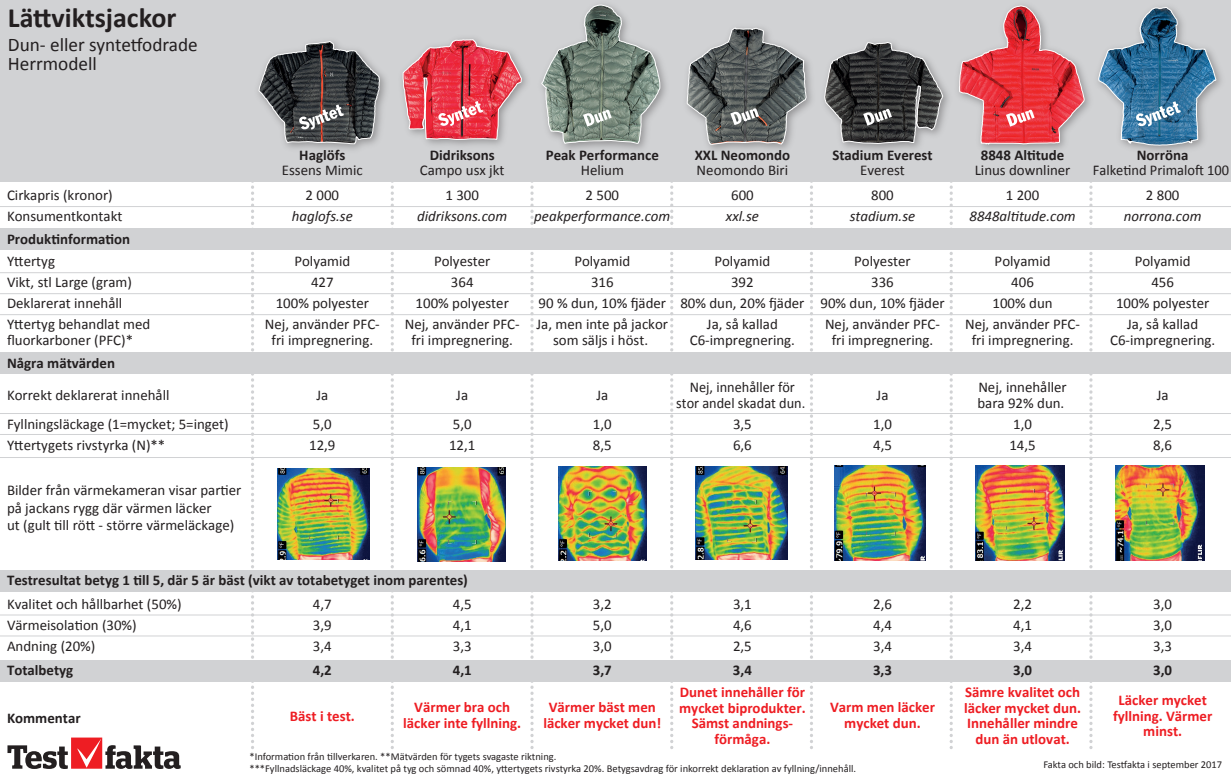
<style>
.page{position:relative;width:1231px;height:778px;background:#fff}
.page>*{position:absolute;margin:0;border:0;box-sizing:border-box;transform-origin:0 0}
.t1{font:700 28px "Calibri";color:#231f20}
.t2{font:19.25px/19.2px "Calibri";color:#231f20}
.t3{font:14.88px/21px "Calibri";color:#231f20}
.t4{font:700 14.88px/15.8px "Calibri";color:#ee1d23;text-align:center}
.t5{font:700 14.88px "Calibri";color:#231f20}
.t6{font:italic 14.88px "Calibri";color:#231f20}
.t7{font:14.88px/15.8px "Calibri";color:#231f20;text-align:center;scale:.96 1}
.t8{font:10.5px/12.2px "Calibri";color:#231f20}
</style>
<div class="page">
<svg style="left:251px;top:182px;width:3px;height:565px"></svg>
<svg style="left:530px;top:182px;width:3px;height:565px"></svg>
<svg style="left:390px;top:182px;width:4px;height:565px"></svg>
<svg style="left:670px;top:182px;width:3px;height:565px"></svg>
<svg style="left:809px;top:182px;width:4px;height:565px"></svg>
<svg style="left:949px;top:182px;width:3px;height:565px"></svg>
<svg style="left:1089px;top:182px;width:3px;height:565px"></svg>
<div style="left:0;top:0;width:1230px;height:182px;background:#d1d2d4"></div>
<hr style="left:0;top:206px;width:1230px;height:1px;background:#d1d2d4">
<hr style="left:0;top:272px;width:1230px;height:1px;background:#d1d2d4">
<hr style="left:0;top:293px;width:1230px;height:1px;background:#d1d2d4">
<hr style="left:0;top:314px;width:1230px;height:1px;background:#d1d2d4">
<hr style="left:0;top:413px;width:1230px;height:1px;background:#d1d2d4">
<hr style="left:0;top:434px;width:1230px;height:1px;background:#d1d2d4">
<hr style="left:0;top:457px;width:1230px;height:1px;background:#d1d2d4">
<hr style="left:0;top:614px;width:1230px;height:1px;background:#d1d2d4">
<hr style="left:0;top:635px;width:1230px;height:1px;background:#d1d2d4">
<div style="left:0;top:228px;width:1230px;height:22px;background:#d1d2d4"></div>
<div style="left:0;top:352px;width:1230px;height:22px;background:#d1d2d4"></div>
<div style="left:0;top:569px;width:1230px;height:22px;background:#d1d2d4"></div>
<div style="left:0;top:659px;width:1230px;height:22px;background:#d1d2d4"></div>
<img style="left:975px;top:465px;width:89px;height:95px">
<img style="left:417px;top:467px;width:89px;height:94px">
<img style="left:834px;top:466px;width:91px;height:94px">
<img style="left:278px;top:468px;width:92px;height:91px">
<img style="left:695px;top:466px;width:92px;height:93px">
<img style="left:1115px;top:465px;width:88px;height:95px">
<img style="left:558px;top:467px;width:88px;height:93px">
<svg style="left:7px;top:737px;width:174px;height:32px"></svg>
<img style="left:982px;top:79px;width:104px;height:71px">
<img style="left:563px;top:61px;width:103px;height:89px">
<svg style="left:686px;top:27px;width:121px;height:118px"></svg>
<svg style="left:1097px;top:6px;width:119px;height:140px"></svg>
<svg style="left:541px;top:4px;width:119px;height:140px"></svg>
<svg style="left:958px;top:5px;width:126px;height:142px"></svg>
<svg style="left:823px;top:42px;width:120px;height:102px"></svg>
<svg style="left:402px;top:38px;width:120px;height:102px"></svg>
<svg style="left:258px;top:40px;width:122px;height:105px"></svg>
<h1 class="t1" style="left:8px;top:0;width:170px">Lättviktsjackor</h1>
<p class="t2" style="left:8px;top:35px;width:191px">Dun- eller syntetfodrade<br>Herrmodell</p>
<p class="t3" style="left:7px;top:185px;width:117px">Cirkapris (kronor)<br>Konsumentkontakt</p>
<p class="t3" style="left:7px;top:251px;width:145px">Yttertyg<br>Vikt, stl Large (gram)<br>Deklarerat innehåll<br>Yttertyg behandlat med</p>
<p class="t3" style="left:7px;top:330px;width:128px">fluorkarboner (PFC)*</p>
<p class="t5" style="left:7px;top:229px;width:125px">Produktinformation</p>
<p class="t5" style="left:7px;top:353px;width:109px">Några mätvärden</p>
<p class="t3" style="left:7px;top:380px;width:223px;line-height:28.9px">Korrekt deklarerat innehåll<br>Fyllningsläckage (1=mycket; 5=inget)</p>
<p class="t3" style="left:7px;top:434px;width:160px">Yttertygets rivstyrka (N)**</p>
<p class="t3" style="left:7px;top:481px;width:236px;line-height:17.5px">Bilder från värmekameran visar partier på jackans rygg där värmen läcker<br>ut (gult till rött - större värmeläckage)</p>
<p class="t5" style="left:299px;top:145px;width:48px">Haglöfs</p>
<p class="t3" style="left:282px;top:160px;width:82px">Essens Mimic</p>
<p class="t3" style="left:305px;top:185px;width:35px">2 000</p>
<p class="t6" style="left:292px;top:206px;width:62px">haglofs.se</p>
<p class="t3" style="left:265px;top:251px;width:116px;text-align:center">Polyamid<br>427<br>100% polyester<br>Nej, använder PFC-</p>
<p class="t3" style="left:271px;top:330px;width:103px">fri impregnering.</p>
<p class="t3" style="left:313px;top:380px;width:20px;line-height:28.9px">Ja<br>5,0</p>
<p class="t3" style="left:309px;top:434px;width:28px">12,9</p>
<p class="t5" style="left:429px;top:145px;width:66px">Didriksons</p>
<p class="t3" style="left:420px;top:160px;width:86px">Campo usx jkt</p>
<p class="t3" style="left:445px;top:185px;width:35px">1 300</p>
<p class="t6" style="left:417px;top:206px;width:92px">didriksons.com</p>
<p class="t3" style="left:404px;top:251px;width:116px;text-align:center">Polyester<br>364<br>100% polyester<br>Nej, använder PFC-</p>
<p class="t3" style="left:411px;top:330px;width:103px">fri impregnering.</p>
<p class="t3" style="left:453px;top:380px;width:20px;line-height:28.9px">Ja<br>5,0</p>
<p class="t3" style="left:449px;top:434px;width:28px">12,1</p>
<p class="t5" style="left:545px;top:145px;width:115px">Peak Performance</p>
<p class="t3" style="left:580px;top:160px;width:45px">Helium</p>
<p class="t3" style="left:585px;top:185px;width:35px">2 500</p>
<p class="t6" style="left:534px;top:206px;width:137px">peakperformance.com</p>
<p class="t5" style="left:694px;top:145px;width:97px">XXL Neomondo</p>
<p class="t3" style="left:696px;top:160px;width:93px">Neomondo Biri</p>
<p class="t3" style="left:731px;top:185px;width:24px">600</p>
<p class="t6" style="left:725px;top:206px;width:34px">xxl.se</p>
<p class="t3" style="left:536px;top:251px;width:133px;text-align:center">Polyamid<br>316<br>90 % dun, 10% fjäder<br>Ja, men inte på jackor</p>
<p class="t3" style="left:553px;top:330px;width:96px">som säljs i höst.</p>
<p class="t3" style="left:593px;top:380px;width:20px;line-height:28.9px">Ja<br>1,0</p>
<p class="t3" style="left:593px;top:434px;width:20px">8,5</p>
<p class="t3" style="left:680px;top:251px;width:126px;text-align:center">Polyamid<br>392<br>80% dun, 20% fjäder<br>Ja, så kallad</p>
<p class="t3" style="left:689px;top:330px;width:107px">C6-impregnering.</p>
<p class="t7" style="left:676px;top:379px;width:136px">Nej, innehåller för stor andel skadat dun.</p>
<p class="t3" style="left:733px;top:413px;width:20px">3,5<br>6,6</p>
<p class="t5" style="left:832px;top:145px;width:102px">Stadium Everest</p>
<p class="t3" style="left:860px;top:160px;width:46px">Everest</p>
<p class="t3" style="left:871px;top:185px;width:24px">800</p>
<p class="t6" style="left:849px;top:206px;width:67px">stadium.se</p>
<p class="t3" style="left:820px;top:251px;width:126px;text-align:center">Polyester<br>336<br>90% dun, 10% fjäder<br>Nej, använder PFC-</p>
<p class="t3" style="left:831px;top:330px;width:103px">fri impregnering.</p>
<p class="t3" style="left:873px;top:380px;width:20px;line-height:28.9px">Ja<br>1,0</p>
<p class="t3" style="left:873px;top:434px;width:20px">4,5</p>
<p class="t5" style="left:7px;top:570px;width:462px">Testresultat betyg 1 till 5, där 5 är bäst (vikt av totabetyget inom parentes)</p>
<p class="t3" style="left:7px;top:593px;width:176px">Kvalitet och hållbarhet (50%)<br>Värmeisolation (30%)<br>Andning (20%)</p>
<p class="t3" style="left:313px;top:593px;width:20px;text-align:justify">4,7<br>3,9<br>3,4</p>
<p class="t5" style="left:7px;top:660px;width:68px">Totalbetyg</p>
<p class="t5" style="left:313px;top:660px;width:20px">4,2</p>
<p class="t5" style="left:7px;top:708px;width:75px">Kommentar</p>
<p class="t4" style="left:290px;top:708px;width:66px">Bäst i test.</p>
<p class="t3" style="left:453px;top:593px;width:20px;text-align:justify">4,5<br>4,1<br>3,3</p>
<p class="t5" style="left:453px;top:660px;width:20px">4,1</p>
<p class="t4" style="left:403px;top:699px;width:119px">Värmer bra och läcker inte fyllning.</p>
<p class="t3" style="left:593px;top:593px;width:20px;text-align:justify">3,2<br>5,0<br>3,0</p>
<p class="t5" style="left:592px;top:660px;width:20px">3,7</p>
<p class="t4" style="left:543px;top:699px;width:119px">Värmer bäst men läcker mycket dun!</p>
<p class="t3" style="left:733px;top:593px;width:20px;text-align:justify">3,1<br>4,6<br>2,5</p>
<p class="t5" style="left:733px;top:660px;width:20px">3,4</p>
<p class="t4" style="left:679px;top:684px;width:128px">Dunet innehåller för mycket biprodukter.<br>Sämst andnings&shy;förmåga.</p>
<p class="t3" style="left:873px;top:593px;width:20px;text-align:justify">2,6<br>4,4<br>3,4</p>
<p class="t5" style="left:873px;top:660px;width:20px">3,3</p>
<p class="t4" style="left:829px;top:699px;width:106px">Varm men läcker mycket dun.</p>
<p class="t8" style="left:249px;top:750px;width:608px">*Information från tillverkaren. **Mätvärden för tygets svagaste riktning.<br>***Fyllnadsläckage 40%, kvalitet på tyg och sömnad 40%, yttertygets rivstyrka 20%. Betygsavdrag för inkorrekt deklaration av fyllning/innehåll.</p>
<p class="t5" style="left:980px;top:145px;width:85px">8848 Altitude</p>
<p class="t3" style="left:974px;top:160px;width:97px">Linus downliner</p>
<p class="t3" style="left:1005px;top:185px;width:35px">1 200</p>
<p class="t6" style="left:969px;top:206px;width:108px">8848altitude.com</p>
<p class="t3" style="left:964px;top:251px;width:116px;text-align:center">Polyamid<br>406<br>100% dun<br>Nej, använder PFC-</p>
<p class="t3" style="left:971px;top:330px;width:103px">fri impregnering.</p>
<p class="t3" style="left:977px;top:379px;width:91px;line-height:15.8px">Nej, innehåller bara 92% dun.</p>
<p class="t3" style="left:1009px;top:413px;width:28px">1,0<br>14,5</p>
<p class="t5" style="left:1136px;top:145px;width:53px">Norröna</p>
<p class="t3" style="left:1092px;top:160px;width:138px">Falketind Primaloft 100</p>
<p class="t3" style="left:1145px;top:185px;width:35px">2 800</p>
<p class="t6" style="left:1123px;top:206px;width:79px">norrona.com</p>
<p class="t3" style="left:1115px;top:251px;width:95px;text-align:center">Polyamid<br>456<br>100% polyester<br>Ja, så kallad</p>
<p class="t3" style="left:1109px;top:330px;width:107px">C6-impregnering.</p>
<p class="t3" style="left:1153px;top:380px;width:20px;line-height:28.9px">Ja<br>2,5</p>
<p class="t3" style="left:1153px;top:434px;width:20px">8,6</p>
<p class="t3" style="left:1013px;top:593px;width:20px;text-align:justify">2,2<br>4,1<br>3,4</p>
<p class="t5" style="left:1013px;top:660px;width:20px">3,0</p>
<p class="t4" style="left:963px;top:684px;width:118px">Sämre kvalitet och läcker mycket dun.<br>Innehåller mindre dun än utlovat.</p>
<p class="t3" style="left:1153px;top:593px;width:20px;text-align:justify">3,0<br>3,0<br>3,3</p>
<p class="t5" style="left:1152px;top:660px;width:20px">3,0</p>
<p class="t4" style="left:1112px;top:692px;width:101px">Läcker mycket fyllning. Värmer minst.</p>
<p class="t8" style="left:1043px;top:758px;width:180px">Fakta och bild: Testfakta i september 2017</p>
</div>
